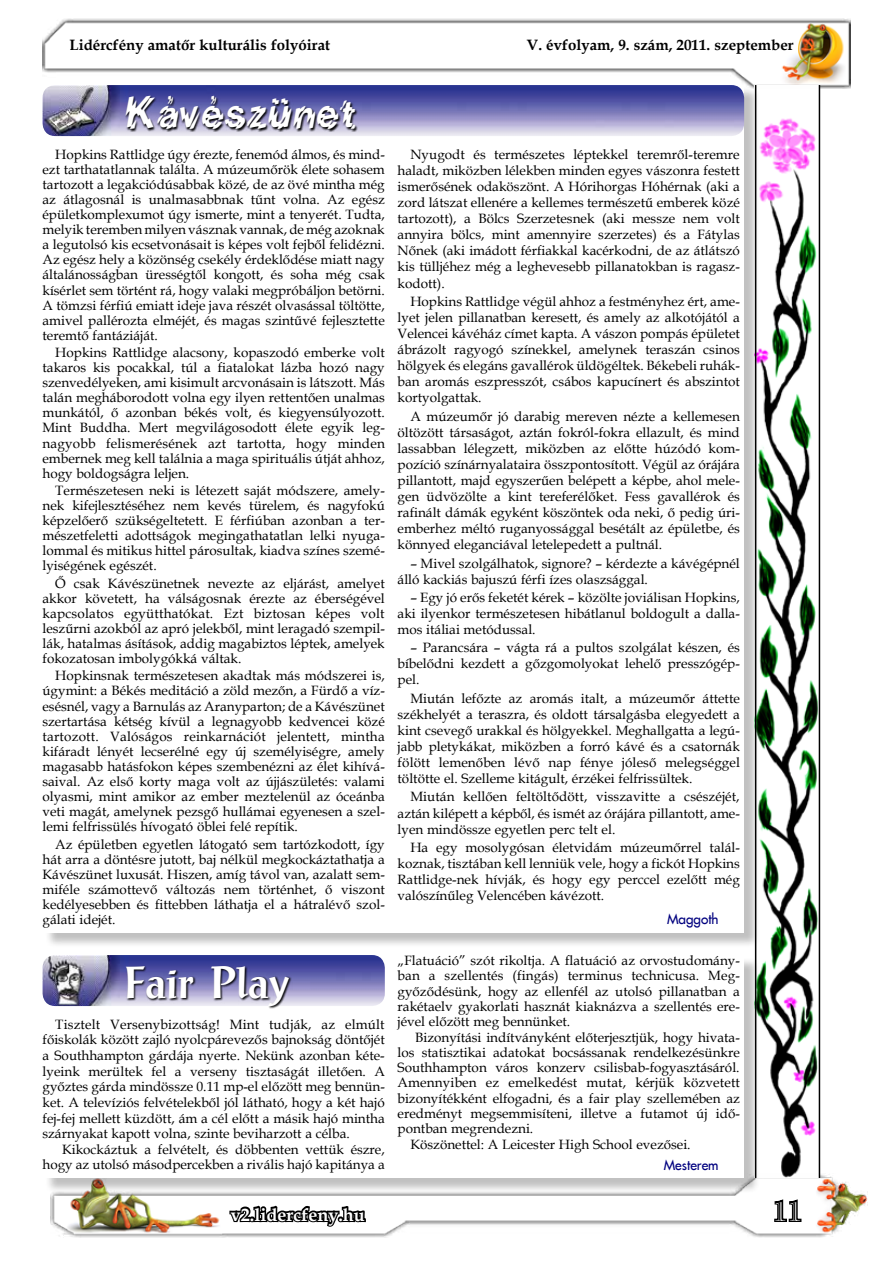
<style>
.page{position:relative;width:893px;height:1263px;background:#fff}
.page>*{position:absolute;margin:0;border:0;box-sizing:border-box;transform-origin:0 0}
.t1{font:43.5px "H Lower West Side";color:#fff}
.t2{font:700 43.5px "Prose Antique";color:#fff}
.t3{font:27px "Casper Open Face";color:#fff}
.t4{font:700 18px "Book Antiqua";color:#fff}
.t5{font:700 15px "Book Antiqua";color:#000}
.t6{font:13.5px/15.1px "Book Antiqua";color:#000;text-align:justify}
.t7{font:13.5px "Fujiyama 2";color:#00007f}
</style>
<div class="page">
<img style="left:43px;top:18px;width:807px;height:71px">
<img style="left:51px;top:1173px;width:816px;height:64px">
<svg style="left:69px;top:38px;width:262px;height:17px"></svg>
<svg style="left:526px;top:38px;width:268px;height:17px"></svg>
<svg style="left:228px;top:1204px;width:139px;height:27px"></svg>
<svg style="left:755px;top:1197px;width:49px;height:27px"></svg>
<img style="left:756px;top:85px;width:63px;height:1093px">
<hr style="left:755px;top:85px;width:1px;height:1093px;background:#000">
<hr style="left:819px;top:85px;width:1px;height:1093px;background:#000">
<div style="left:44px;top:957px;width:717px;height:237px;background:#000;opacity:.25"></div>
<div style="left:43px;top:955px;width:701px;height:223px;background:#fff"></div>
<img style="left:43px;top:955px;width:342px;height:51px">
<svg style="left:125px;top:966px;width:167px;height:43px;background:#757498"></svg>
<div style="left:44px;top:87px;width:717px;height:862px;background:#000;opacity:.25"></div>
<div style="left:43px;top:85px;width:701px;height:847px;background:#fff"></div>
<img style="left:43px;top:85px;width:701px;height:51px">
<svg style="left:125px;top:95px;width:234px;height:37px;background:#53537c"></svg>
<p class="t5" style="left:70px;top:35px;width:262px">Lidércfény amatőr kulturális folyóirat</p>
<p class="t5" style="left:527px;top:35px;width:268px">V. évfolyam, 9. szám, 2011. szeptember</p>
<h1 class="t1" style="left:124px;top:85px;width:234px">Kávészünet</h1>
<p class="t6" style="left:43px;top:146px;width:344px;text-indent:13px">Hopkins Rattlidge úgy érezte, fenemód álmos, és mind&shy;ezt tarthatatlannak találta. A múzeumőrök élete sohasem tartozott a legakciódúsabbak közé, de az övé mintha még az átlagosnál is unalmasabbnak tűnt volna. Az egész épületkomplexumot úgy ismerte, mint a tenyerét. Tudta, melyik teremben milyen vásznak vannak, de még azoknak a legutolsó kis ecsetvonásait is képes volt fejből felidézni.<br>Az egész hely a közönség csekély érdeklődése miatt nagy általánosságban ürességtől kongott, és soha még csak kísérlet sem történt rá, hogy valaki megpróbáljon betörni.<br>A tömzsi férfiú emiatt ideje java részét olvasással töltötte, amivel pallérozta elméjét, és magas szintűvé fejlesztette teremtő fantáziáját.</p>
<p class="t6" style="left:43px;top:344px;width:344px;text-indent:13px">Hopkins Rattlidge alacsony, kopaszodó emberke volt takaros kis pocakkal, túl a fiatalokat lázba hozó nagy szenvedélyeken, ami kisimult arcvonásain is látszott. Más talán megháborodott volna egy ilyen rettentően unalmas munkától, ő azonban békés volt, és kiegyensúlyozott.<br>Mint Buddha. Mert megvilágosodott élete egyik leg&shy;nagyobb felismerésének azt tartotta, hogy minden embernek meg kell találnia a maga spirituális útját ahhoz, hogy boldogságra leljen.</p>
<p class="t6" style="left:43px;top:482px;width:344px;text-indent:13px">Természetesen neki is létezett saját módszere, amely&shy;nek kifejlesztéséhez nem kevés türelem, és nagyfokú képzelőerő szükségeltetett. E férfiúban azonban a ter&shy;mészetfeletti adottságok megingathatatlan lelki nyuga&shy;lommal és mitikus hittel párosultak, kiadva színes szemé&shy;lyiségének egészét.</p>
<p class="t6" style="left:43px;top:575px;width:344px;text-indent:13px">Ő csak Kávészünetnek nevezte az eljárást, amelyet akkor követett, ha válságosnak érezte az éberségével kapcsolatos együtthatókat. Ezt biztosan képes volt leszűrni azokból az apró jelekből, mint leragadó szempil&shy;lák, hatalmas ásítások, addig magabiztos léptek, amelyek fokozatosan imbolygókká váltak.</p>
<p class="t6" style="left:43px;top:668px;width:344px;text-indent:13px">Hopkinsnak természetesen akadtak más módszerei is, úgymint: a Békés meditáció a zöld mezőn, a Fürdő a víz&shy;esésnél, vagy a Barnulás az Aranyparton; de a Kávészünet szertartása kétség kívül a legnagyobb kedvencei közé tartozott. Valóságos reinkarnációt jelentett, mintha kifáradt lényét lecserélné egy új személyiségre, amely magasabb hatásfokon képes szembenézni az élet kihívá&shy;saival. Az első korty maga volt az újjászületés: valami olyasmi, mint amikor az ember meztelenül az óceánba veti magát, amelynek pezsgő hullámai egyenesen a szel&shy;lemi felfrissülés hívogató öblei felé repítik.</p>
<p class="t6" style="left:43px;top:836px;width:344px;text-indent:13px">Az épületben egyetlen látogató sem tartózkodott, így hát arra a döntésre jutott, baj nélkül megkockáztathatja a Kávészünet luxusát. Hiszen, amíg távol van, azalatt sem&shy;miféle számottevő változás nem történhet, ő viszont kedélyesebben és fittebben láthatja el a hátralévő szol&shy;gálati idejét.</p>
<h1 class="t2" style="left:124px;top:957px;width:166px">Fair Play</h1>
<p class="t6" style="left:43px;top:1016px;width:344px;line-height:15.6px;text-indent:13px">Tisztelt Versenybizottság! Mint tudják, az elmúlt főiskolák között zajló nyolcpárevezős bajnokság döntőjét a Southhampton gárdája nyerte. Nekünk azonban kéte&shy;lyeink merültek fel a verseny tisztaságát illetően. A győztes gárda mindössze 0.11 mp-el előzött meg bennün&shy;ket. A televíziós felvételekből jól látható, hogy a két hajó fej-fej mellett küzdött, ám a cél előtt a másik hajó mintha szárnyakat kapott volna, szinte beviharzott a célba.</p>
<p class="t6" style="left:43px;top:1141px;width:344px;line-height:15.6px;text-align:right">Kikockáztuk a felvételt, és döbbenten vettük észre, hogy az utolsó másodpercekben a rivális hajó kapitánya a</p>
<p class="t6" style="left:398px;top:146px;width:344px;line-height:16px;text-indent:13px">Nyugodt és természetes léptekkel teremről-teremre haladt, miközben lélekben minden egyes vászonra festett ismerősének odaköszönt. A Hórihorgas Hóhérnak (aki a zord látszat ellenére a kellemes természetű emberek közé tartozott), a Bölcs Szerzetesnek (aki messze nem volt annyira bölcs, mint amennyire szerzetes) és a Fátylas Nőnek (aki imádott férfiakkal kacérkodni, de az átlátszó kis tülljéhez még a leghevesebb pillanatokban is ragasz&shy;kodott).</p>
<p class="t6" style="left:398px;top:293px;width:344px;line-height:16px;text-indent:13px">Hopkins Rattlidge végül ahhoz a festményhez ért, ame&shy;lyet jelen pillanatban keresett, és amely az alkotójától a Velencei kávéház címet kapta. A vászon pompás épületet ábrázolt ragyogó színekkel, amelynek teraszán csinos hölgyek és elegáns gavallérok üldögéltek. Békebeli ruhák&shy;ban aromás eszpresszót, csábos kapucínert és abszintot kortyolgattak.</p>
<p class="t6" style="left:398px;top:408px;width:344px;line-height:16px;text-indent:13px">A múzeumőr jó darabig mereven nézte a kellemesen öltözött társaságot, aztán fokról-fokra ellazult, és mind lassabban lélegzett, miközben az előtte húzódó kom&shy;pozíció színárnyalataira összpontosított. Végül az órájára pillantott, majd egyszerűen belépett a képbe, ahol mele&shy;gen üdvözölte a kint tereferélőket. Fess gavallérok és rafinált dámák egyként köszöntek oda neki, ő pedig úri&shy;emberhez méltó ruganyossággal besétált az épületbe, és könnyed eleganciával letelepedett a pultnál.</p>
<p class="t6" style="left:398px;top:555px;width:344px;line-height:16px;text-indent:13px">– Mivel szolgálhatok, signore? – kérdezte a kávégépnél álló kackiás bajuszú férfi ízes olaszsággal.</p>
<p class="t6" style="left:398px;top:589px;width:344px;line-height:16px;text-indent:13px">– Egy jó erős feketét kérek – közölte joviálisan Hopkins, aki ilyenkor természetesen hibátlanul boldogult a dalla&shy;mos itáliai metódussal.</p>
<p class="t6" style="left:398px;top:639px;width:344px;line-height:16px;text-indent:13px">– Parancsára – vágta rá a pultos szolgálat készen, és bíbelődni kezdett a gőzgomolyokat lehelő presszógép&shy;pel.</p>
<p class="t6" style="left:398px;top:690px;width:344px;line-height:16px;text-indent:13px">Miután lefőzte az aromás italt, a múzeumőr áttette székhelyét a teraszra, és oldott társalgásba elegyedett a kint csevegő urakkal és hölgyekkel. Meghallgatta a legú&shy;jabb pletykákat, miközben a forró kávé és a csatornák fölött lemenőben lévő nap fénye jóleső melegséggel töltötte el. Szelleme kitágult, érzékei felfrissültek.</p>
<p class="t6" style="left:398px;top:788px;width:344px;line-height:16px;text-indent:13px">Miután kellően feltöltődött, visszavitte a csészéjét, aztán kilépett a képből, és ismét az órájára pillantott, ame&shy;lyen mindössze egyetlen perc telt el.</p>
<p class="t6" style="left:398px;top:839px;width:344px;line-height:16px;text-indent:13px">Ha egy mosolygósan életvidám múzeumőrrel talál&shy;koznak, tisztában kell lenniük vele, hogy a fickót Hopkins Rattlidge-nek hívják, és hogy egy perccel ezelőtt még valószínűleg Velencében kávézott.</p>
<p class="t7" style="left:667px;top:909px;width:53px">Maggoth</p>
<p class="t6" style="left:398px;top:952px;width:344px">„Flatuáció” szót rikoltja. A flatuáció az orvostudomány&shy;ban a szellentés (fingás) terminus technicusa. Meg&shy;győződésünk, hogy az ellenfél az utolsó pillanatban a rakétaelv gyakorlati hasznát kiaknázva a szellentés ere&shy;jével előzött meg bennünket.</p>
<p class="t6" style="left:415px;top:1029px;width:326px">Bizonyítási indítványként előterjesztjük, hogy hivata-</p>
<p class="t6" style="left:398px;top:1044px;width:344px">los statisztikai adatokat bocsássanak rendelkezésünkre</p>
<p class="t6" style="left:398px;top:1060px;width:344px">Southhampton város konzerv csilisbab-fogyasztásáról.</p>
<p class="t6" style="left:398px;top:1075px;width:344px">Amennyiben ez emelkedést mutat, kérjük közvetett</p>
<p class="t6" style="left:398px;top:1090px;width:344px">bizonyítékként elfogadni, és a fair play szellemében az</p>
<p class="t6" style="left:398px;top:1106px;width:344px">eredményt megsemmisíteni, illetve a futamot új idő-</p>
<p class="t6" style="left:398px;top:1121px;width:137px">pontban megrendezni.</p>
<p class="t6" style="left:410px;top:1136px;width:282px">Köszönettel: A Leicester High School evezősei.</p>
<p class="t7" style="left:664px;top:1154px;width:56px">Mesterem</p>
<h3 class="t4" style="left:231px;top:1202px;width:135px">v2.lidercfeny.hu</h3>
<h2 class="t3" style="left:773px;top:1196px;width:30px">11</h2>
</div>
